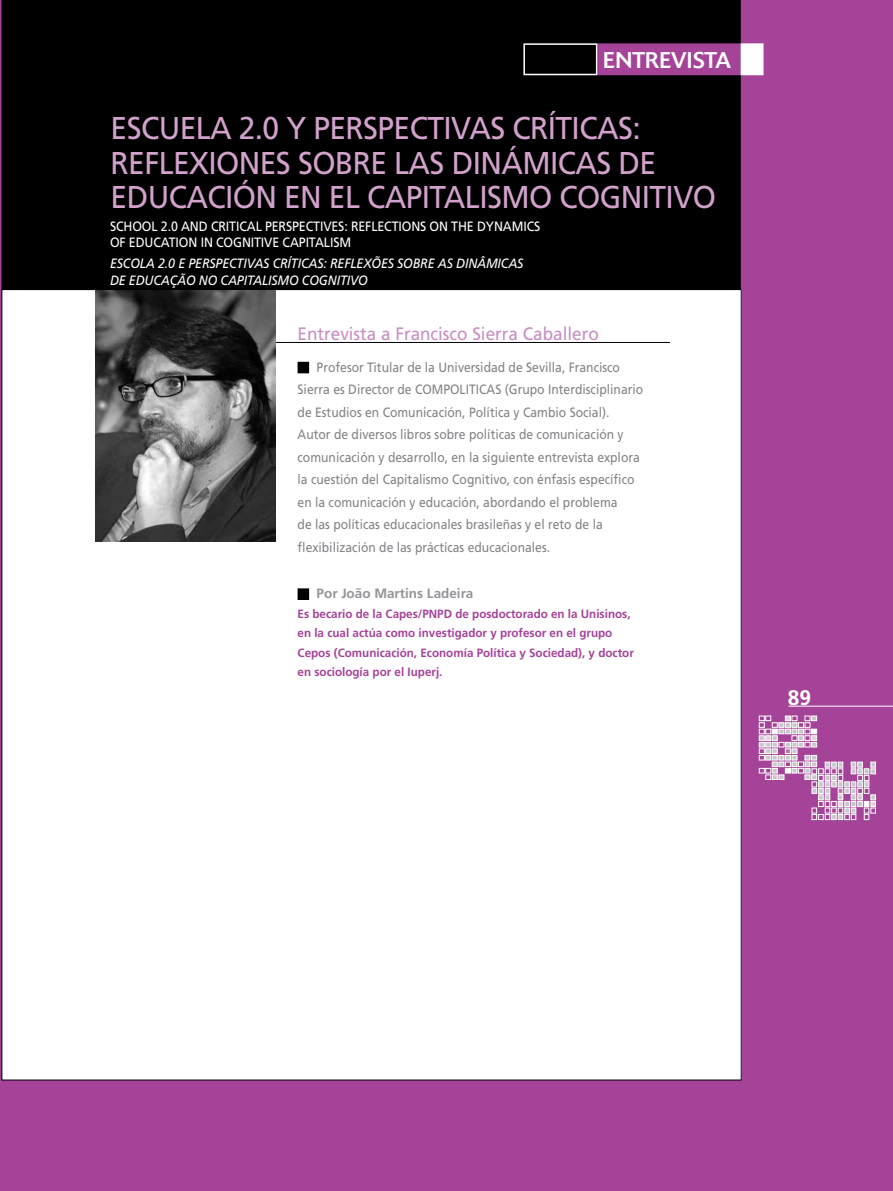
<style>
.page{position:relative;width:893px;height:1191px;background:#fff}
.page>*{position:absolute;margin:0;border:0;box-sizing:border-box;transform-origin:0 0}
.t1{font:31.5px/34.5px "Frutiger";letter-spacing:-.02em;color:#d2a1cc;scale:.95 1}
.t2{font:22.5px "Delta";color:#fff}
.t3{font:700 21px "Frutiger";color:#fff}
.t4{font:18px "Frutiger";color:#c98ec2;scale:.95 1}
.t5{font:13.5px/22.5px "Frutiger";color:#828487;scale:.9 1}
.t6{font:13.5px/16.5px "Frutiger";letter-spacing:-.01em;color:#fff;scale:.92 1}
.t7{font:italic 13.5px/16.5px "Frutiger";letter-spacing:-.01em;color:#fff;scale:.92 1}
.t8{font:700 13.5px "Frutiger";color:#939598}
.t9{font:700 12px/19.5px "Frutiger";color:#a54399}
</style>
<div class="page">
<div style="left:1px;top:0;width:892px;height:1191px;background:#a54399"></div>
<div style="left:2px;top:290px;width:739px;height:790px;background:#fff"></div>
<hr style="left:271px;top:342px;width:399px;height:1px;background:#000">
<div style="left:2px;top:0;width:739px;height:290px;background:#000"></div>
<div style="left:298px;top:362px;width:10px;height:10px;background:#000"></div>
<div style="left:298px;top:362px;width:11px;height:11px;border:2px solid #000"></div>
<div style="left:298px;top:589px;width:10px;height:10px;background:#000"></div>
<div style="left:298px;top:588px;width:11px;height:12px;border:2px solid #000"></div>
<hr style="left:788px;top:706px;width:105px;height:1px;background:#fff">
<svg style="left:759px;top:716px;width:117px;height:103px"></svg>
<div style="left:597px;top:43px;width:144px;height:32px;background:#a54399;border:2px solid #a54399"></div>
<div style="left:523px;top:43px;width:74px;height:32px;border:2px solid #fff"></div>
<div style="left:741px;top:43px;width:22px;height:32px;background:#fff"></div>
<img style="left:96px;top:290px;width:179px;height:251px">
<h2 class="t2" style="left:603px;top:47px;width:129px">ENTREVISTA</h2>
<h1 class="t1" style="left:111px;top:111px;width:639px">Escue la 2.0 y pe rspectivas críticas: reflexiones sobre las dinámicas de<br>e ducación e n e l capitalismo cognitivo</h1>
<p class="t6" style="left:110px;top:218px;width:469px">School 2.0 and critical pe rspectives: re flections on the dynamics of e ducation in cognitive capitalism</p>
<p class="t7" style="left:110px;top:255px;width:451px">ESCOLA 2.0 E PERSPECTIVAS CRÍTICAS: REFLEXÕES SOBRE AS DINÂMICAS<br>DE EDUCAÇÃO NO CAPITALISMO COGNITIVO</p>
<h3 class="t4" style="left:298px;top:323px;width:319px">Entrevista a Francisco Sierra Caballero</h3>
<p class="t5" style="left:298px;top:356px;width:360px;text-indent:19px">Profesor Titular de la U niversidad de Sevilla, Francisco<br>Sierra es Director de COMPOLITICAS</p>
<p class="t5" style="left:298px;top:378px;width:386px;text-indent:207px">(Grupo I nterdisciplinario de Estudios en Comunicación, Política y Cambio Social).<br>Autor de diversos libros sobre políticas de comunicación y comunicación y desarrollo, en la siguiente entrevista explora la cuestión del Capitalismo Cognitivo, con énfasis específico en la comunicación y educación, abordando el problema<br>de las políticas educacionales brasileñas y el reto de la flexibilización de las prácticas educacionales.</p>
<p class="t8" style="left:317px;top:586px;width:158px">Por João Martins Ladeira</p>
<p class="t9" style="left:298px;top:604px;width:338px">Es becario de la Capes/PNPD de posdoctorado en la Unisinos, en la cual actúa como investigador y profesor en el grupo Cepos (Comunicación, Economía Política y Sociedad), y doctor en sociología por el Iuperj.</p>
<h3 class="t3" style="left:788px;top:685px;width:25px">89</h3>
</div>
